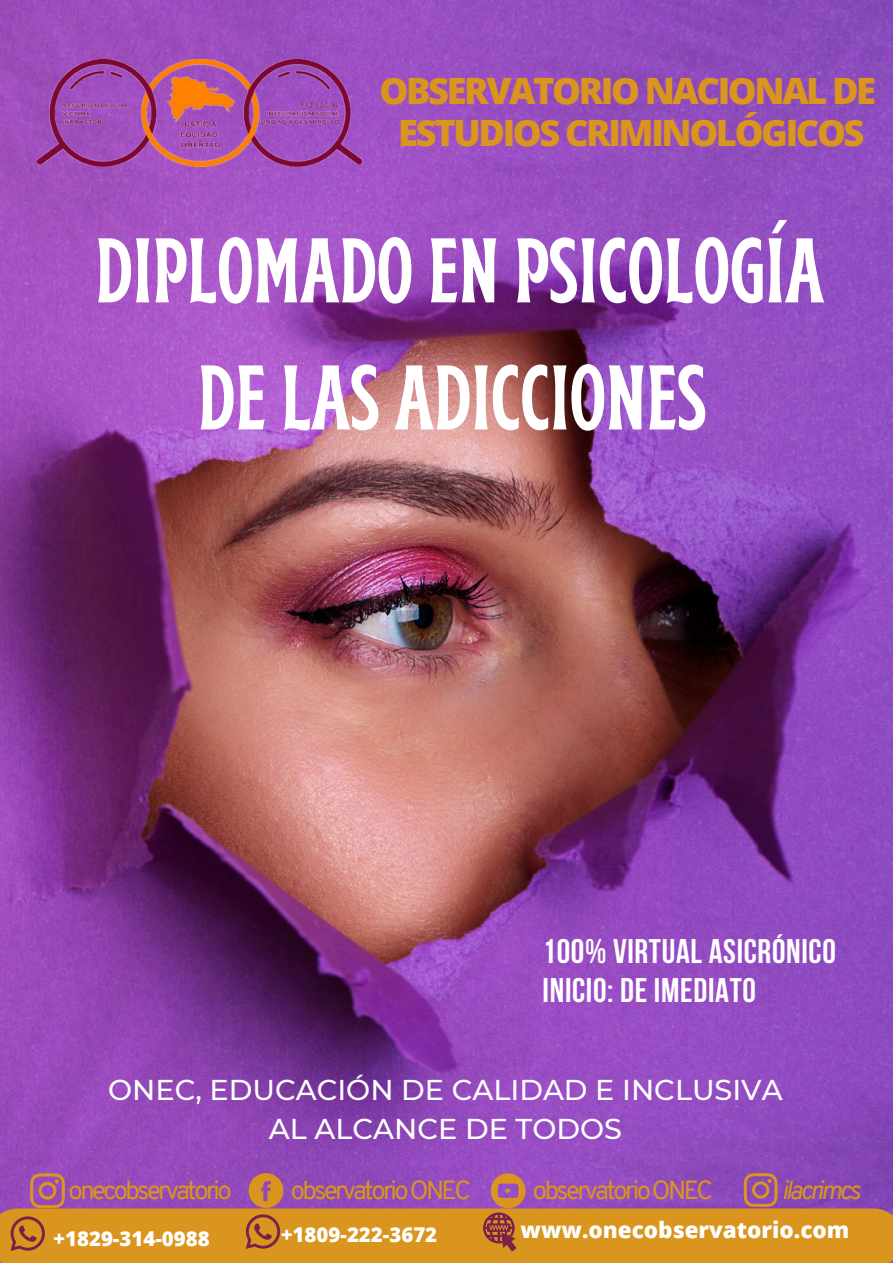
<style>
.page{position:relative;width:893px;height:1264px;background:#fff}
.page>*{position:absolute;margin:0;border:0;box-sizing:border-box;transform-origin:0 0}
.t1{font:700 condensed 91.35px/127.1px "Brice";color:#fff;text-align:center}
.t2{font:800 36.3px/42.2px "Open Sans";letter-spacing:-.065em;color:#d9951d;text-align:center}
.t3{font:700 34.05px/38.2px "Bebas Neue";letter-spacing:.02em;color:#fff}
.t4{font:500 28.65px/39.3px "Montserrat";color:#fff;text-align:center}
.t5{font:25.65px "Overpass";letter-spacing:-.1em;color:#d9951d}
.t6{font:italic 25.65px "Overpass";letter-spacing:-.1em;color:#d9951d}
.t7{font:800 22.5px "Open Sans";color:#fff}
.t8{font:800 20.4px "Open Sans";color:#fff}
</style>
<div class="page">
<img style="left:0;top:303px;width:892px;height:905px">
<img style="left:0;top:0;width:384px;height:303px">
<img style="left:384px;top:0;width:508px;height:396px">
<img style="left:542px;top:1043px;width:350px;height:165px">
<img style="left:0;top:841px;width:533px;height:367px">
<img style="left:37px;top:59px;width:332px;height:107px">
<div style="left:0;top:1208px;width:892px;height:54px;background:#d9951d"></div>
<svg style="left:10px;top:1216px;width:35px;height:34px"></svg>
<svg style="left:246px;top:1214px;width:34px;height:34px"></svg>
<svg style="left:30px;top:1173px;width:35px;height:35px"></svg>
<svg style="left:248px;top:1173px;width:35px;height:34px"></svg>
<svg style="left:483px;top:1173px;width:42px;height:78px;background:#b56c4f"></svg>
<svg style="left:743px;top:1173px;width:34px;height:33px"></svg>
<p class="t2" style="left:379px;top:69px;width:498px">OBSERVATORIO NACIONAL DE<br>ESTUDIOS CRIMINOLÓGICOS</p>
<h1 class="t1" style="left:95px;top:216px;width:730px">DIPLOMADO EN PSICOLOGÍA<br>DE LAS ADICCIONES</h1>
<p class="t3" style="left:542px;top:935px;width:295px">100% VIRTUAL ASICRÓNICO<br>INICIO: DE IMEDIATO</p>
<p class="t4" style="left:108px;top:1070px;width:676px">ONEC, EDUCACIÓN DE CALIDAD E INCLUSIVA<br>AL ALCANCE DE TODOS</p>
<p class="t5" style="left:69px;top:1179px;width:165px">onecobservatorio</p>
<p class="t5" style="left:291px;top:1179px;width:182px">observatorioONEC</p>
<p class="t5" style="left:533px;top:1179px;width:182px">observatorioONEC</p>
<p class="t6" style="left:781px;top:1179px;width:81px">ilacrimcs</p>
<p class="t8" style="left:54px;top:1224px;width:158px">+1829-314-0988</p>
<p class="t8" style="left:281px;top:1220px;width:158px">+1809-222-3672</p>
<p class="t7" style="left:520px;top:1214px;width:330px">www.onecobservatorio.com</p>
</div>
